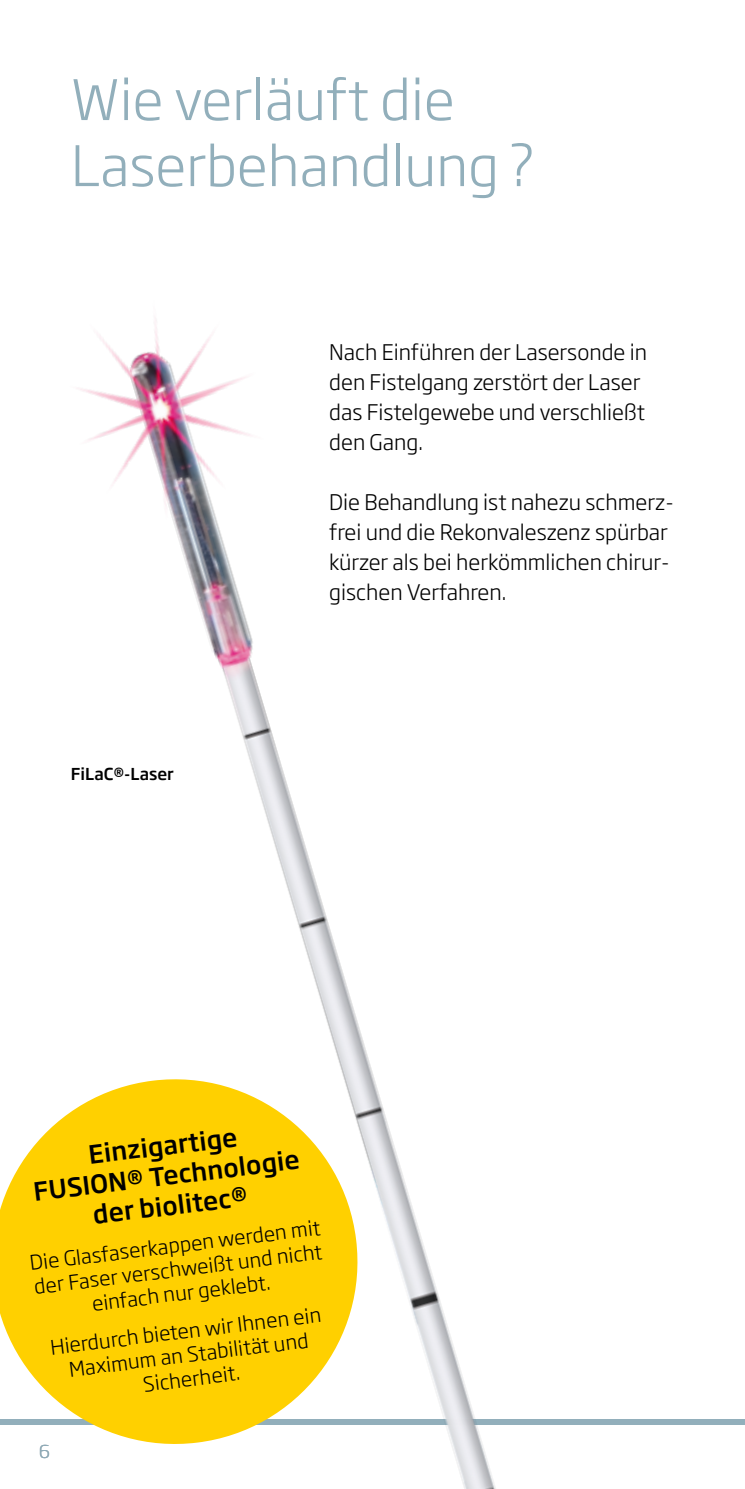
<style>
.page{position:relative;width:745px;height:1489px;background:#fff}
.page>*{position:absolute;margin:0;border:0;box-sizing:border-box;transform-origin:0 0}
.t1{font:300 55px/66px "Soho Gothic Pro";color:#92afbb}
.t2{font:500 25px/30px "Soho Gothic Pro";color:#000;text-align:center}
.t3{font:300 21.25px/30px "Soho Gothic Pro";color:#000}
.t4{font:300 20px/24px "Soho Gothic Pro";color:#000;text-align:center}
.t5{font:300 17.5px "Soho Gothic Pro";color:#728795}
.t6{font:500 16.25px "Soho Gothic Pro";color:#000}
</style>
<div class="page">
<div style="left:0;top:1418px;width:744px;height:6px;background:#92afbb"></div>
<img style="left:77px;top:318px;width:516px;height:1170px">
<svg style="left:0;top:1068px;width:368px;height:386px;fill:#ffd000"></svg>
<h1 class="t1" style="left:71px;top:63px;width:465px">Wie verläuft die<br>Laserbehandlung ?</h1>
<p class="t6" style="left:71px;top:761px;width:104px">FiLaC®-Laser</p>
<p class="t3" style="left:329px;top:336px;width:319px">Nach Einführen der Lasersonde in den Fistelgang zerstört der Laser das Fistelgewebe und verschließt den Gang.</p>
<p class="t3" style="left:329px;top:486px;width:346px">Die Behandlung ist nahezu schmerz&shy;frei und die Rekonvaleszenz spürbar kürzer als bei herkömmlichen chirur&shy;gischen Verfahren.</p>
<p class="t2" style="left:28px;top:1145px;width:269px;rotate:-7deg">Einzigartige<br>FUSION® Technologie der biolitec®</p>
<p class="t4" style="left:28px;top:1249px;width:294px;rotate:-7deg">Die Glasfaserkappen werden mit der Faser verschweißt und nicht einfach nur geklebt.</p>
<p class="t4" style="left:49px;top:1334px;width:274px;rotate:-7deg">Hierdurch bieten wir Ihnen ein<br>Maximum an Stabilität und<br>Sicherheit.</p>
<p class="t5" style="left:39px;top:1437px;width:12px">6</p>
</div>
